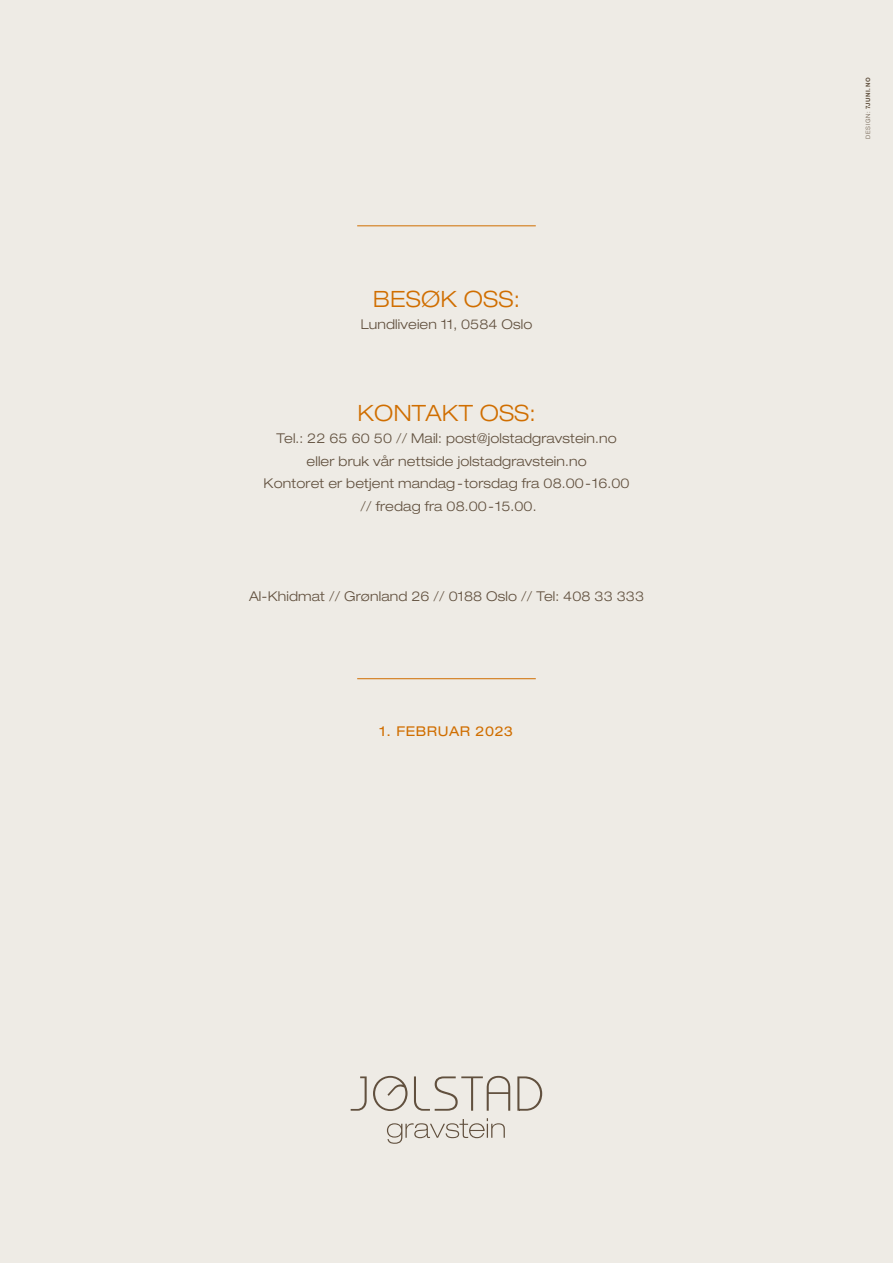
<style>
.page{position:relative;width:893px;height:1263px;background:#eeebe5}
.page>*{position:absolute;margin:0;border:0;box-sizing:border-box;transform-origin:0 0}
.t1{font:300 expanded 22.5px "Helvetica Neue LT Std";letter-spacing:.01em;color:#d06e00}
.t2{font:300 expanded 13.5px/22.5px "Helvetica Neue LT Std";letter-spacing:.01em;color:#61503e;text-align:center}
.t3{font:expanded 13.5px "Helvetica Neue LT Std";letter-spacing:.04em;color:#d06e00}
.t4{font:700 6px "Helvetica Neue LT Std";letter-spacing:.1em;color:#61503e}
.s1{font-weight:300}
</style>
<div class="page">
<svg style="left:373px;top:1076px;width:35px;height:35px"></svg>
<svg style="left:351px;top:1076px;width:16px;height:35px"></svg>
<svg style="left:414px;top:1076px;width:96px;height:35px"></svg>
<svg style="left:517px;top:1076px;width:25px;height:35px"></svg>
<svg style="left:387px;top:1118px;width:118px;height:26px"></svg>
<hr style="left:357px;top:225px;width:179px;height:1px;background:#d06e00">
<hr style="left:357px;top:678px;width:179px;height:1px;background:#d06e00">
<h1 class="t1" style="left:373px;top:285px;width:148px">BESØK OSS:</h1>
<p class="t2" style="left:361px;top:313px;width:173px">Lundliveien 11, 0584 Oslo</p>
<h1 class="t1" style="left:357px;top:399px;width:180px">KONTAKT OSS:</h1>
<p class="t2" style="left:264px;top:427px;width:367px">Tel.: 22 65 60 50 // Mail: post@jolstadgravstein.no eller bruk vår nettside jolstadgravstein.no<br>Kontoret er betjent mandag - torsdag fra 08.00 - 16.00 // fredag fra 08.00 - 15.00.</p>
<p class="t2" style="left:249px;top:585px;width:397px">Al-Khidmat // Grønland 26 // 0188 Oslo // Tel: 408 33 333</p>
<p class="t3" style="left:380px;top:723px;width:135px">1. FEBRUAR 2023</p>
<p class="t4" style="left:864px;top:139px;width:62px;rotate:-90deg"><span class="s1">DESIGN:</span> 7JUNI.NO</p>
</div>
